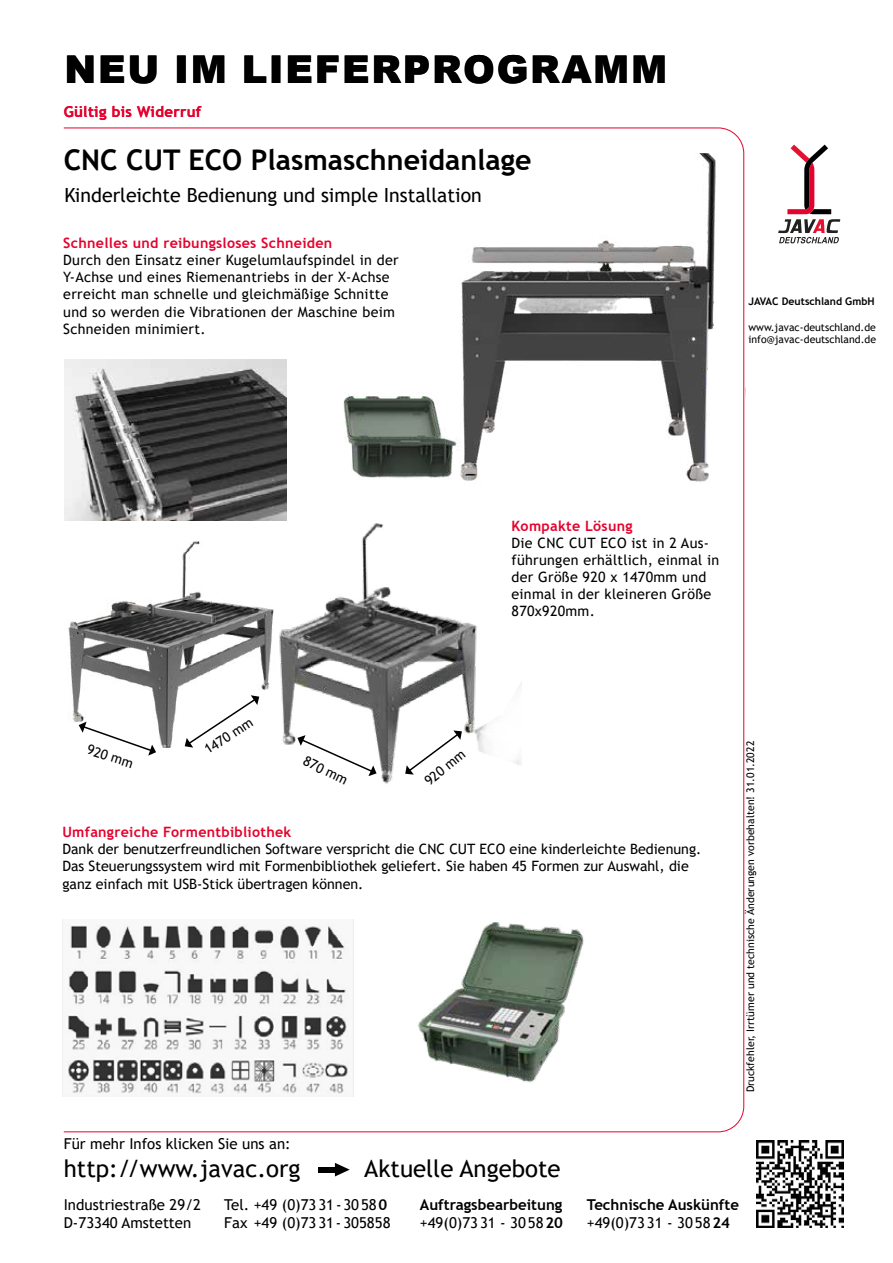
<style>
.page{position:relative;width:893px;height:1263px;background:#fff}
.page>*{position:absolute;margin:0;border:0;box-sizing:border-box;transform-origin:0 0}
.t1{font:900 38.25px "Arial";letter-spacing:.045em;color:#000}
.t2{font:700 28.5px "Trebuchet MS";color:#000}
.t3{font:24px "Trebuchet MS";color:#000}
.t4{font:19.5px "Trebuchet MS";color:#000}
.t5{font:15px/18px "Trebuchet MS";color:#000}
.t6{font:700 15px/18px "Trebuchet MS";color:#000}
.t7{font:700 15px "Trebuchet MS";letter-spacing:.02em;color:#e4032e}
.t8{font:14.25px/17.1px "Trebuchet MS";letter-spacing:.02em;color:#000}
.t9{font:14.25px/17.1px "Trebuchet MS";color:#000}
.t10{font:700 14.25px "Trebuchet MS";letter-spacing:.02em;color:#e4032e}
.t11{font:13.5px "Trebuchet MS";color:#000}
.t12{font:10.5px/12.6px "Trebuchet MS";color:#000}
.t13{font:700 10.5px "Trebuchet MS";color:#000}
.s1{font-weight:400}
.s2{font-weight:700}
</style>
<div class="page">
<div style="left:318px;top:1167px;width:20px;height:5px;background:#000"></div>
<svg style="left:335px;top:1163px;width:15px;height:13px"></svg>
<img style="left:757px;top:1140px;width:87px;height:87px">
<svg style="left:778px;top:145px;width:62px;height:98px"></svg>
<img style="left:445px;top:127px;width:301px;height:417px">
<img style="left:64px;top:359px;width:222px;height:161px">
<img style="left:68px;top:541px;width:191px;height:207px">
<img style="left:259px;top:497px;width:263px;height:287px">
<svg style="left:79px;top:722px;width:77px;height:34px"></svg>
<svg style="left:185px;top:695px;width:74px;height:53px"></svg>
<svg style="left:297px;top:735px;width:80px;height:41px"></svg>
<svg style="left:405px;top:730px;width:57px;height:45px"></svg>
<img style="left:62px;top:919px;width:286px;height:177px">
<img style="left:418px;top:922px;width:166px;height:161px">
<img style="left:329px;top:351px;width:139px;height:206px">
<h1 class="t1" style="left:64px;top:41px;width:604px">NEU IM LIEFERPROGRAMM</h1>
<p class="t7" style="left:64px;top:103px;width:139px">Gültig bis Widerruf</p>
<h2 class="t2" style="left:64px;top:142px;width:469px">CNC CUT ECO Plasmaschneidanlage</h2>
<h3 class="t4" style="left:64px;top:183px;width:419px">Kinderleichte Bedienung und simple Installation</h3>
<p class="t10" style="left:63px;top:234px;width:271px">Schnelles und reibungsloses Schneiden</p>
<p class="t8" style="left:63px;top:252px;width:337px">Durch den Einsatz einer Kugelumlaufspindel in der Y-Achse und eines Riemenantriebs in der X-Achse erreicht man schnelle und gleichmäßige Schnitte und so werden die Vibrationen der Maschine beim Schneiden minimiert.</p>
<p class="t13" style="left:748px;top:295px;width:128px">JAVAC Deutschland GmbH</p>
<p class="t12" style="left:748px;top:320px;width:129px">www.javac-deutschland.de info@javac-deutschland.de</p>
<p class="t10" style="left:512px;top:517px;width:122px">Kompakte Lösung</p>
<p class="t8" style="left:512px;top:534px;width:209px">Die CNC CUT ECO ist in 2 Aus&shy;führungen erhältlich, einmal in der Größe 920 x 1470mm und einmal in der kleineren Größe<br>870x920mm.</p>
<p class="t11" style="left:90px;top:741px;width:49px;rotate:18deg">920 mm</p>
<p class="t11" style="left:201px;top:743px;width:56px;rotate:-33deg">1470 mm</p>
<p class="t11" style="left:308px;top:752px;width:49px;rotate:26deg">870 mm</p>
<p class="t11" style="left:421px;top:776px;width:49px;rotate:-39deg">920 mm</p>
<p class="t10" style="left:62px;top:823px;width:231px">Umfangreiche Formentbibliothek</p>
<p class="t9" style="left:62px;top:841px;width:641px">Dank der benutzerfreundlichen Software verspricht die CNC CUT ECO eine kinderleichte Bedienung.<br>Das Steuerungssystem wird mit Formenbibliothek geliefert. Sie haben 45 Formen zur Auswahl, die ganz einfach mit USB-Stick übertragen können.</p>
<p class="t5" style="left:64px;top:1135px;width:228px">Für mehr Infos klicken Sie uns an:</p>
<h3 class="t3" style="left:64px;top:1153px;width:238px">http://www.javac.org</h3>
<h3 class="t3" style="left:364px;top:1153px;width:198px">Aktuelle Angebote</h3>
<p class="t12" style="left:744px;top:1092px;width:353px;rotate:-90deg">Druckfehler, Irrtümer und technische Änderungen vorbehalten! 31.01.2022</p>
<p class="t5" style="left:64px;top:1196px;width:139px">Industriestraße 29/2<br>D-73340 Amstetten</p>
<p class="t6" style="left:420px;top:1196px;width:145px">Auftragsbearbeitung <span class="s1">+49(0)7331 - 3058</span>20</p>
<p class="t5" style="left:224px;top:1196px;width:168px">Tel. +49 (0)7331-3058<span class="s2">0<br></span>Fax +49 (0)7331-305858</p>
<p class="t6" style="left:587px;top:1196px;width:154px">Technische Auskünfte <span class="s1">+49(0)7331 - 3058</span>24</p>
</div>
